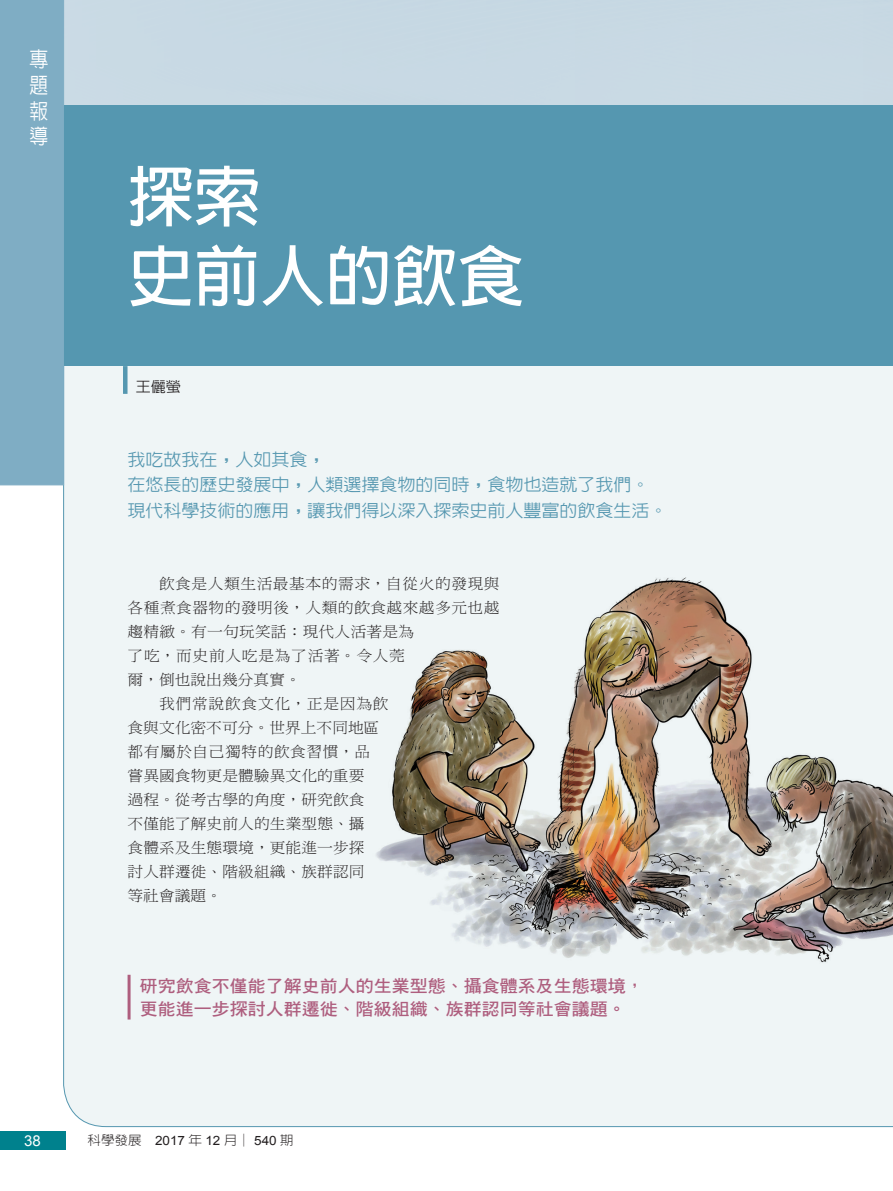
<style>
.page{position:relative;width:893px;height:1191px;background:#fff}
.page>*{position:absolute;margin:0;border:0;box-sizing:border-box;transform-origin:0 0}
.t1{font:700 66px/79.5px "AR New Hei B5";color:#fff}
.t2{font:500 21px/25.7px "AR New Hei B5";color:#fff;text-align:justify;scale:.9 1}
.t3{font:500 17.1px/25.5px "AR New Hei B5";color:#5597b0;scale:1.05 1}
.t4{font:17.1px/22.5px "DF Hei Std W7";color:#ae5e7e;scale:1.05 1}
.t5{font:15px "DF Ming Std W3";letter-spacing:.015em;color:#231f20;scale:1.05 1}
.t6{font:15px "DF Ming Std W3";letter-spacing:.035em;color:#231f20;scale:1.05 1}
.t7{font:15px "DF Ming Std W3";letter-spacing:.045em;color:#231f20;scale:1.05 1}
.t8{font:15px "DF Ming Std W3";letter-spacing:.05em;color:#231f20;scale:1.05 1}
.t9{font:15px "Arial";color:#fff}
.t10{font:500 14.25px "AR New Hei B5";color:#231f20;scale:1.05 1}
.t11{font:12.9px "Arial";color:#231f20;scale:1.05 1}
.s1{font-weight:700}
.s2{font-family:"AR New Hei B5";font-weight:300}
</style>
<div class="page">
<div style="left:0;top:1131px;width:65px;height:18px;background:#00818d"></div>
<div style="left:63px;top:105px;width:830px;height:1022px;background:#eff5f6"></div>
<div style="left:0;top:0;width:64px;height:485px;background:#7fadc4"></div>
<hr style="left:128px;top:974px;width:3px;height:45px;background:#ae5e7e">
<div style="left:123px;top:366px;width:5px;height:28px;background:#5597b0"></div>
<div style="left:64px;top:106px;width:829px;height:260px;background:#5597b0"></div>
<img style="left:366px;top:561px;width:527px;height:405px">
<h2 class="t2" style="left:30px;top:47px;width:22px">專題報導</h2>
<h1 class="t1" style="left:128px;top:156px;width:398px">探索<br>史前人的飲食</h1>
<p class="t10" style="left:136px;top:379px;width:44px">王儷螢</p>
<p class="t3" style="left:128px;top:446px;width:516px">我吃故我在<span class="s1">，</span>人如其食<span class="s1">，<br></span>在悠長的歷史發展中<span class="s1">，</span>人類選擇食物的同時<span class="s1">，</span>食物也造就了我們<span class="s1">。</span>現代科學技術的應用<span class="s1">，</span>讓我們得以深入探索史前人豐富的飲食生活<span class="s1">。</span></p>
<p class="t6" style="left:159px;top:575px;width:326px">飲食是人類生活最基本的需求，自從火的發現與</p>
<p class="t5" style="left:128px;top:599px;width:356px">各種煮食器物的發明後，人類的飲食越來越多元也越</p>
<p class="t5" style="left:128px;top:623px;width:274px">趨精緻。有一句玩笑話：現代人活著是為</p>
<p class="t7" style="left:128px;top:647px;width:266px">了吃，而史前人吃是為了活著。令人莞</p>
<p class="t5" style="left:128px;top:671px;width:166px">爾，倒也說出幾分真實。</p>
<p class="t8" style="left:159px;top:695px;width:220px">我們常說飲食文化，正是因為飲</p>
<p class="t5" style="left:128px;top:719px;width:241px">食與文化密不可分。世界上不同地區</p>
<p class="t6" style="left:128px;top:743px;width:233px">都有屬於自己獨特的飲食習慣，品</p>
<p class="t5" style="left:128px;top:767px;width:227px">嘗異國食物更是體驗異文化的重要</p>
<p class="t5" style="left:128px;top:791px;width:227px">過程。從考古學的角度，研究飲食</p>
<p class="t5" style="left:128px;top:815px;width:227px">不僅能了解史前人的生業型態、攝</p>
<p class="t5" style="left:128px;top:839px;width:227px">食體系及生態環境，更能進一步探</p>
<p class="t5" style="left:128px;top:863px;width:227px">討人群遷徙、階級組織、族群認同</p>
<p class="t5" style="left:128px;top:887px;width:91px">等社會議題。</p>
<p class="t4" style="left:140px;top:974px;width:482px">研究飲食不僅能了解史前人的生業型態、攝食體系及生態環境，更能進一步探討人群遷徙、階級組織、族群認同等社會議題。</p>
<p class="t9" style="left:24px;top:1131px;width:18px">38</p>
<p class="t11" style="left:88px;top:1132px;width:198px"><span class="s2">科學發展</span> 2017 <span class="s2">年</span> 12 <span class="s2">月│</span> 540 <span class="s2">期</span></p>
</div>
